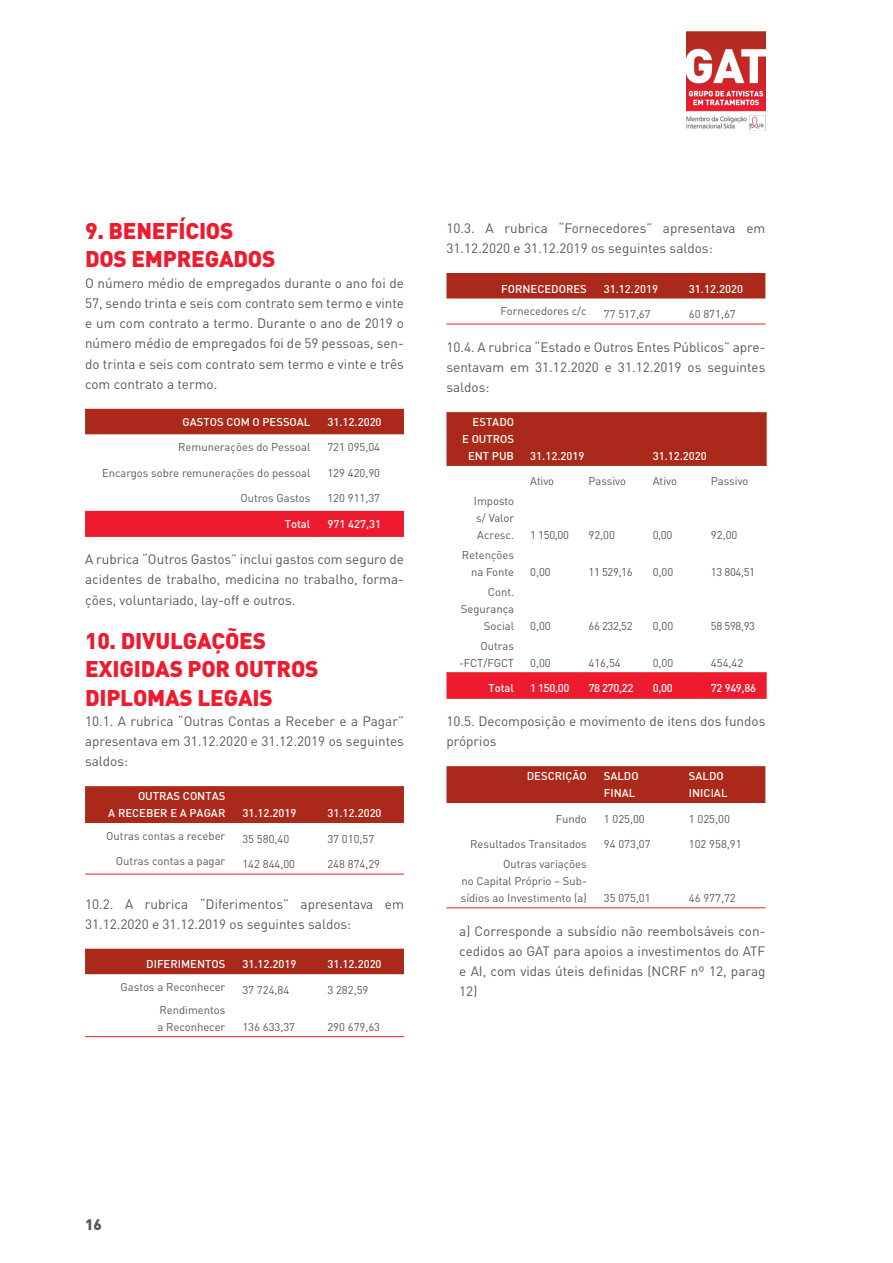
<style>
.page{position:relative;width:893px;height:1263px;background:#fff}
.page>*{position:absolute;margin:0;border:0;box-sizing:border-box;transform-origin:0 0}
.t1{font:900 22.5px "DIN Black";letter-spacing:-.01em;color:#ee1a2e}
.t2{font:900 15px "DIN Black";color:#57585a}
.t3{font:13.5px/20.2px "DIN";color:#57585a;text-align:justify}
.t4{font:11.25px/16.8px "DIN";color:#57585a;text-align:right}
.t5{font:500 11.25px/16.8px "DIN Medium";color:#fff}
</style>
<div class="page">
<img style="left:687px;top:32px;width:78px;height:98px">
<div style="left:85px;top:409px;width:319px;height:25px;background:#aa291a"></div>
<div style="left:85px;top:511px;width:319px;height:25px;background:#ee1a2e"></div>
<hr style="left:85px;top:536px;width:234px;height:1px;background:#ee1a2e">
<hr style="left:319px;top:536px;width:85px;height:1px;background:#ee1a2e">
<div style="left:85px;top:786px;width:319px;height:37px;background:#aa291a"></div>
<hr style="left:85px;top:874px;width:149px;height:1px;background:#ee1a2e">
<hr style="left:234px;top:874px;width:85px;height:1px;background:#ee1a2e">
<hr style="left:319px;top:874px;width:85px;height:1px;background:#ee1a2e">
<div style="left:85px;top:949px;width:319px;height:25px;background:#aa291a"></div>
<hr style="left:85px;top:1036px;width:149px;height:1px;background:#ee1a2e">
<hr style="left:234px;top:1036px;width:85px;height:1px;background:#ee1a2e">
<hr style="left:319px;top:1036px;width:85px;height:1px;background:#ee1a2e">
<div style="left:446px;top:273px;width:319px;height:25px;background:#aa291a"></div>
<hr style="left:446px;top:324px;width:149px;height:1px;background:#ee1a2e">
<hr style="left:595px;top:324px;width:85px;height:1px;background:#ee1a2e">
<hr style="left:680px;top:324px;width:85px;height:1px;background:#ee1a2e">
<div style="left:446px;top:412px;width:321px;height:54px;background:#aa291a"></div>
<div style="left:446px;top:673px;width:321px;height:25px;background:#ee1a2e"></div>
<hr style="left:446px;top:672px;width:76px;height:1px;background:#ee1a2e">
<hr style="left:522px;top:672px;width:58px;height:1px;background:#ee1a2e">
<hr style="left:580px;top:672px;width:64px;height:1px;background:#ee1a2e">
<hr style="left:644px;top:672px;width:58px;height:1px;background:#ee1a2e">
<hr style="left:702px;top:672px;width:65px;height:1px;background:#ee1a2e">
<hr style="left:446px;top:698px;width:76px;height:1px;background:#ee1a2e">
<hr style="left:522px;top:698px;width:58px;height:1px;background:#ee1a2e">
<hr style="left:580px;top:698px;width:64px;height:1px;background:#ee1a2e">
<hr style="left:644px;top:698px;width:58px;height:1px;background:#ee1a2e">
<hr style="left:702px;top:698px;width:65px;height:1px;background:#ee1a2e">
<div style="left:446px;top:766px;width:319px;height:37px;background:#aa291a"></div>
<hr style="left:446px;top:907px;width:149px;height:1px;background:#ee1a2e">
<hr style="left:595px;top:907px;width:85px;height:1px;background:#ee1a2e">
<hr style="left:680px;top:907px;width:85px;height:1px;background:#ee1a2e">
<p class="t1" style="left:85px;top:216px;width:150px">9. BENEFÍCIOS</p>
<p class="t1" style="left:85px;top:244px;width:192px">DOS EMPREGADOS</p>
<p class="t3" style="left:85px;top:272px;width:320px">O número médio de empregados durante o ano foi de 57, sendo trinta e seis com contrato sem termo e vinte e um com contrato a termo. Durante o ano de 2019 o número médio de empregados foi de 59 pessoas, sen&shy;do trinta e seis com contrato sem termo e vinte e três com contrato a termo.</p>
<p class="t5" style="left:182px;top:413px;width:129px">GASTOS COM O PESSOAL</p>
<p class="t5" style="left:327px;top:413px;width:56px">31.12.2020</p>
<p class="t4" style="left:178px;top:438px;width:134px">Remunerações do Pessoal</p>
<p class="t4" style="left:327px;top:438px;width:54px">721 095,04</p>
<p class="t4" style="left:102px;top:464px;width:210px">Encargos sobre remunerações do pessoal</p>
<p class="t4" style="left:327px;top:464px;width:54px">129 420,90</p>
<p class="t4" style="left:240px;top:489px;width:71px">Outros Gastos</p>
<p class="t4" style="left:327px;top:489px;width:54px">120 911,37</p>
<p class="t5" style="left:285px;top:515px;width:27px">Total</p>
<p class="t5" style="left:327px;top:515px;width:55px">971 427,31</p>
<p class="t3" style="left:85px;top:549px;width:320px">A rubrica “Outros Gastos” inclui gastos com seguro de acidentes de trabalho, medicina no trabalho, forma&shy;ções, voluntariado, lay-off e outros.</p>
<p class="t1" style="left:85px;top:626px;width:183px">10. DIVULGAÇÕES</p>
<p class="t1" style="left:85px;top:654px;width:235px">EXIGIDAS POR OUTROS</p>
<p class="t1" style="left:85px;top:682px;width:189px">DIPLOMAS LEGAIS</p>
<p class="t3" style="left:85px;top:710px;width:320px">10.1. A rubrica “Outras Contas a Receber e a Pagar” apresentava em 31.12.2020 e 31.12.2019 os seguintes saldos:</p>
<p class="t5" style="left:138px;top:787px;width:89px">OUTRAS CONTAS</p>
<p class="t5" style="left:108px;top:804px;width:119px">A RECEBER E A PAGAR</p>
<p class="t5" style="left:242px;top:804px;width:56px">31.12.2019</p>
<p class="t5" style="left:327px;top:804px;width:56px">31.12.2020</p>
<p class="t4" style="left:106px;top:827px;width:121px">Outras contas a receber</p>
<p class="t4" style="left:242px;top:830px;width:48px">35 580,40</p>
<p class="t4" style="left:327px;top:830px;width:48px">37 010,57</p>
<p class="t4" style="left:116px;top:853px;width:111px">Outras contas a pagar</p>
<p class="t4" style="left:242px;top:855px;width:54px">142 844,00</p>
<p class="t4" style="left:327px;top:855px;width:54px">248 874,29</p>
<p class="t3" style="left:85px;top:893px;width:320px">10.2. A rubrica “Diferimentos” apresentava em<br>31.12.2020 e 31.12.2019 os seguintes saldos:</p>
<p class="t5" style="left:146px;top:955px;width:81px">DIFERIMENTOS</p>
<p class="t5" style="left:242px;top:955px;width:56px">31.12.2019</p>
<p class="t5" style="left:327px;top:955px;width:56px">31.12.2020</p>
<p class="t4" style="left:121px;top:978px;width:106px">Gastos a Reconhecer</p>
<p class="t4" style="left:242px;top:981px;width:48px">37 724,84</p>
<p class="t4" style="left:327px;top:981px;width:43px">3 282,59</p>
<p class="t4" style="left:159px;top:1001px;width:68px">Rendimentos</p>
<p class="t4" style="left:157px;top:1018px;width:70px">a Reconhecer</p>
<p class="t4" style="left:242px;top:1018px;width:54px">136 633,37</p>
<p class="t4" style="left:327px;top:1018px;width:54px">290 679,63</p>
<p class="t3" style="left:446px;top:218px;width:320px">10.3. A rubrica “Fornecedores” apresentava em<br>31.12.2020 e 31.12.2019 os seguintes saldos:</p>
<p class="t5" style="left:501px;top:280px;width:87px">FORNECEDORES</p>
<p class="t5" style="left:604px;top:280px;width:56px">31.12.2019</p>
<p class="t5" style="left:689px;top:280px;width:56px">31.12.2020</p>
<p class="t4" style="left:501px;top:303px;width:88px">Fornecedores c/c</p>
<p class="t4" style="left:604px;top:305px;width:48px">77 517,67</p>
<p class="t4" style="left:689px;top:305px;width:48px">60 871,67</p>
<p class="t3" style="left:446px;top:336px;width:320px">10.4. A rubrica “Estado e Outros Entes Públicos” apre&shy;sentavam em 31.12.2020 e 31.12.2019 os seguintes saldos:</p>
<p class="t5" style="left:473px;top:413px;width:43px">ESTADO</p>
<p class="t5" style="left:462px;top:430px;width:53px">E OUTROS</p>
<p class="t5" style="left:468px;top:447px;width:48px">ENT PUB</p>
<p class="t5" style="left:530px;top:447px;width:56px">31.12.2019</p>
<p class="t5" style="left:653px;top:447px;width:56px">31.12.2020</p>
<p class="t4" style="left:530px;top:473px;width:25px">Ativo</p>
<p class="t4" style="left:588px;top:473px;width:39px">Passivo</p>
<p class="t4" style="left:653px;top:473px;width:26px">Ativo</p>
<p class="t4" style="left:711px;top:473px;width:39px">Passivo</p>
<p class="t4" style="left:474px;top:493px;width:42px;text-align:justify">Imposto s/ Valor Acresc.</p>
<p class="t4" style="left:530px;top:526px;width:40px">1 150,00</p>
<p class="t4" style="left:588px;top:526px;width:28px">92,00</p>
<p class="t4" style="left:653px;top:526px;width:21px">0,00</p>
<p class="t4" style="left:711px;top:526px;width:28px">92,00</p>
<p class="t4" style="left:462px;top:546px;width:54px">Retenções na Fonte</p>
<p class="t4" style="left:461px;top:583px;width:55px">Cont.<br>Segurança<br>Social</p>
<p class="t4" style="left:459px;top:637px;width:56px">Outras -FCT/FGCT</p>
<p class="t4" style="left:530px;top:563px;width:22px">0,00</p>
<p class="t4" style="left:588px;top:563px;width:46px">11 529,16</p>
<p class="t4" style="left:653px;top:563px;width:22px">0,00</p>
<p class="t4" style="left:711px;top:563px;width:46px">13 804,51</p>
<p class="t4" style="left:530px;top:617px;width:22px">0,00</p>
<p class="t4" style="left:588px;top:617px;width:46px">66 232,52</p>
<p class="t4" style="left:653px;top:617px;width:22px">0,00</p>
<p class="t4" style="left:711px;top:617px;width:46px">58 598,93</p>
<p class="t4" style="left:530px;top:654px;width:22px">0,00</p>
<p class="t4" style="left:588px;top:654px;width:34px">416,54</p>
<p class="t4" style="left:653px;top:654px;width:22px">0,00</p>
<p class="t4" style="left:711px;top:654px;width:34px">454,42</p>
<p class="t5" style="left:488px;top:679px;width:27px">Total</p>
<p class="t5" style="left:530px;top:679px;width:41px">1 150,00</p>
<p class="t5" style="left:588px;top:679px;width:47px">78 270,22</p>
<p class="t5" style="left:653px;top:679px;width:22px">0,00</p>
<p class="t5" style="left:711px;top:679px;width:47px">72 949,86</p>
<p class="t3" style="left:446px;top:711px;width:320px">10.5. Decomposição e movimento de itens dos fundos próprios</p>
<p class="t5" style="left:527px;top:767px;width:62px">DESCRIÇÃO</p>
<p class="t5" style="left:604px;top:767px;width:36px">SALDO<br>FINAL</p>
<p class="t5" style="left:689px;top:767px;width:40px">SALDO<br>INICIAL</p>
<p class="t4" style="left:556px;top:810px;width:32px">Fundo</p>
<p class="t4" style="left:604px;top:810px;width:43px">1 025,00</p>
<p class="t4" style="left:689px;top:810px;width:43px">1 025,00</p>
<p class="t4" style="left:470px;top:835px;width:118px">Resultados Transitados</p>
<p class="t4" style="left:604px;top:835px;width:48px">94 073,07</p>
<p class="t4" style="left:689px;top:835px;width:54px">102 958,91</p>
<p class="t4" style="left:503px;top:855px;width:85px">Outras variações</p>
<p class="t4" style="left:461px;top:872px;width:128px;text-align:left">no Capital Próprio – Sub&shy;sídios ao Investimento (a)</p>
<p class="t4" style="left:604px;top:889px;width:48px">35 075,01</p>
<p class="t4" style="left:689px;top:889px;width:48px">46 977,72</p>
<p class="t3" style="left:459px;top:920px;width:308px">a) Corresponde a subsídio não reembolsáveis con&shy;cedidos ao GAT para apoios a investimentos do ATF e AI, com vidas úteis definidas (NCRF nº 12, parag 12)</p>
<p class="t2" style="left:85px;top:1214px;width:18px">16</p>
</div>
